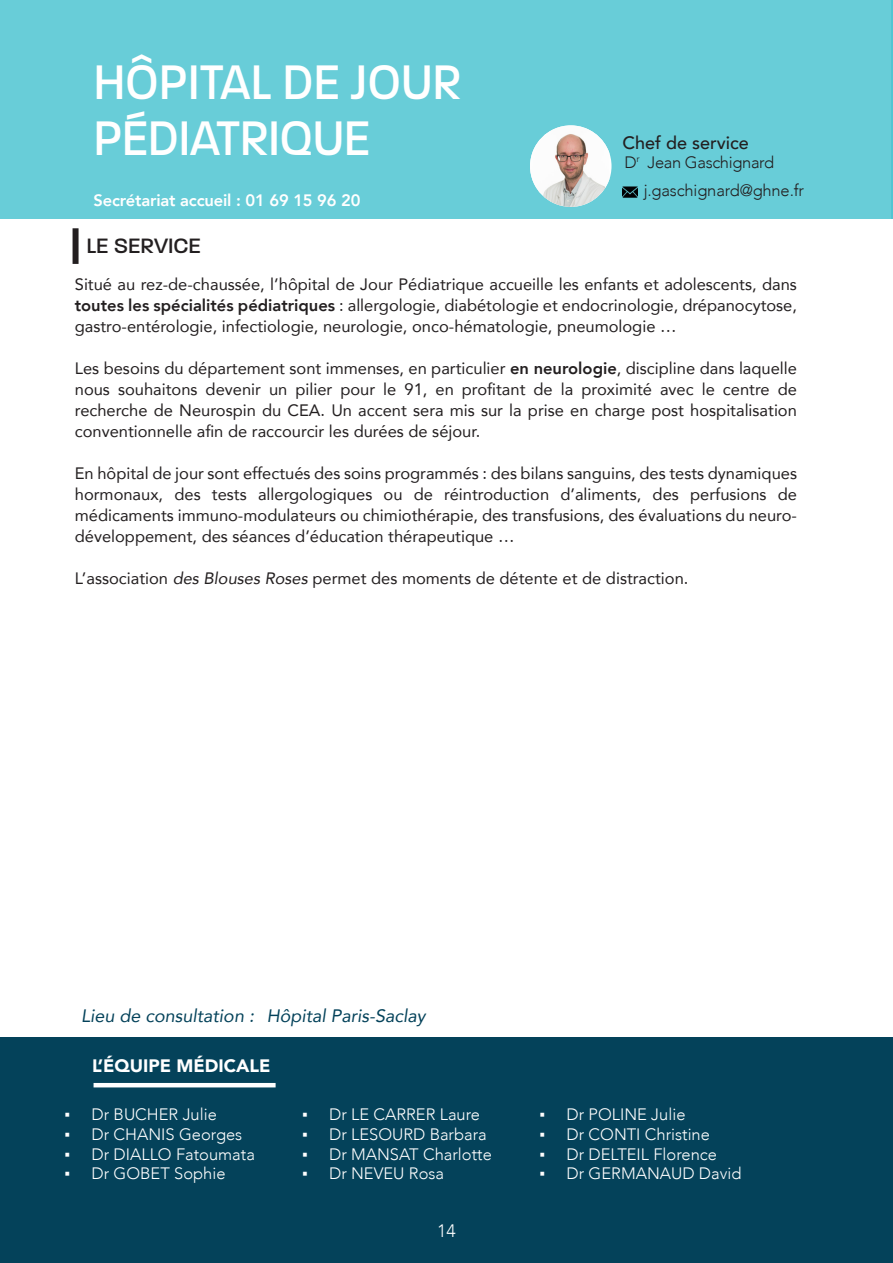
<style>
.page{position:relative;width:893px;height:1263px;background:#fff}
.page>*{position:absolute;margin:0;border:0;box-sizing:border-box;transform-origin:0 0}
.En-tête_de_page_-_Bleu{font:500 52.5px "Paralucent";color:#fff;scale:.9 1}
.t1{font:500 22.5px "Paralucent";color:#231f20}
.t2{font:italic 18px "Avenir";color:#04425a}
.t3{font:900 18px "Avenir";color:#fff}
.t4{font:500 18px "Avenir";color:#231f20}
.t5{font:300 18px "Avenir";color:#fff}
.Texte_de_corps_de_page_-_Noir{font:16.5px/21px "Avenir";color:#231f20;text-align:justify}
.t6{font:300 16.5px "Avenir";color:#fff}
.t7{font:300 16.5px "Avenir";letter-spacing:-.02em;color:#231f20}
.t8{font:800 16.5px "Avenir";letter-spacing:-.01em;color:#fff}
.s1{font-weight:800}
.s2{font-style:italic}
.s3{font-family:"Calibri";font-weight:400}
</style>
<div class="page">
<div style="left:0;top:0;width:893px;height:219px;background:#68cdd8"></div>
<div style="left:73px;top:228px;width:6px;height:36px;background:#231f20"></div>
<div style="left:0;top:1037px;width:893px;height:226px;background:#04425a"></div>
<hr style="left:94px;top:1083px;width:182px;height:4px;background:#fff">
<hr style="left:891px;top:0;width:2px;height:218px;background:#4dc4d1">
<img style="left:623px;top:186px;width:14px;height:12px">
<img style="left:530px;top:125px;width:79px;height:82px">
<p class="En-tête_de_page_-_Bleu" style="left:94px;top:51px;width:410px">HÔPITAL DE JOUR</p>
<p class="En-tête_de_page_-_Bleu" style="left:94px;top:106px;width:308px">PÉDIATRIQUE</p>
<p class="t8" style="left:94px;top:185px;width:269px">Secrétariat accueil : 01 69 15 96 20</p>
<h2 class="t1" style="left:87px;top:233px;width:116px">LE SERVICE</h2>
<p class="t4" style="left:623px;top:127px;width:128px">Chef de service</p>
<p class="t7" style="left:625px;top:152px;width:151px">D<sup>r</sup> Jean Gaschignard</p>
<p class="t7" style="left:644px;top:180px;width:162px">j.gaschignard@ghne.fr</p>
<p class="Texte_de_corps_de_page_-_Noir" style="left:75px;top:273px;width:724px">Situé au rez-de-chaussée, l’hôpital de Jour Pédiatrique accueille les enfants et adolescents, dans <span class="s1">toutes les spécialités pédiatriques</span> : allergologie, diabétologie et endocrinologie, drépanocytose, gastro-entérologie, infectiologie, neurologie, onco-hématologie, pneumologie …</p>
<p class="Texte_de_corps_de_page_-_Noir" style="left:75px;top:357px;width:724px">Les besoins du département sont immenses, en particulier <span class="s1">en neurologie</span>, discipline dans laquelle nous souhaitons devenir un pilier pour le 91, en profitant de la proximité avec le centre de recherche de Neurospin du CEA. Un accent sera mis sur la prise en charge post hospitalisation conventionnelle afin de raccourcir les durées de séjour.</p>
<p class="Texte_de_corps_de_page_-_Noir" style="left:75px;top:462px;width:724px">En hôpital de jour sont effectués des soins programmés : des bilans sanguins, des tests dynamiques hormonaux, des tests allergologiques ou de réintroduction d’aliments, des perfusions de médicaments immuno-modulateurs ou chimiothérapie, des transfusions, des évaluations du neuro&shy;développement, des séances d’éducation thérapeutique …</p>
<p class="Texte_de_corps_de_page_-_Noir" style="left:75px;top:567px;width:615px">L’association <span class="s2">des Blouses Roses</span> permet des moments de détente et de distraction.</p>
<p class="t2" style="left:81px;top:1004px;width:174px">Lieu de consultation :</p>
<p class="t2" style="left:267px;top:1004px;width:160px">Hôpital Paris-Saclay</p>
<p class="t3" style="left:92px;top:1050px;width:180px">L’ÉQUIPE MÉDICALE</p>
<p class="t6" style="left:65px;top:1104px;width:154px"><span class="s3">▪</span> Dr BUCHER Julie</p>
<p class="t6" style="left:65px;top:1124px;width:179px"><span class="s3">▪</span> Dr CHANIS Georges</p>
<p class="t6" style="left:65px;top:1144px;width:192px"><span class="s3">▪</span> Dr DIALLO Fatoumata</p>
<p class="t6" style="left:65px;top:1164px;width:162px"><span class="s3">▪</span> Dr GOBET Sophie</p>
<p class="t6" style="left:302px;top:1104px;width:180px"><span class="s3">▪</span> Dr LE CARRER Laure</p>
<p class="t6" style="left:302px;top:1124px;width:186px"><span class="s3">▪</span> Dr LESOURD Barbara</p>
<p class="t6" style="left:302px;top:1144px;width:191px"><span class="s3">▪</span> Dr MANSAT Charlotte</p>
<p class="t6" style="left:302px;top:1164px;width:143px"><span class="s3">▪</span> Dr NEVEU Rosa</p>
<p class="t5" style="left:437px;top:1220px;width:20px">14</p>
<p class="t6" style="left:540px;top:1104px;width:147px"><span class="s3">▪</span> Dr POLINE Julie</p>
<p class="t6" style="left:540px;top:1124px;width:172px"><span class="s3">▪</span> Dr CONTI Christine</p>
<p class="t6" style="left:540px;top:1144px;width:179px"><span class="s3">▪</span> Dr DELTEIL Florence</p>
<p class="t6" style="left:540px;top:1164px;width:203px"><span class="s3">▪</span> Dr GERMANAUD David</p>
</div>
